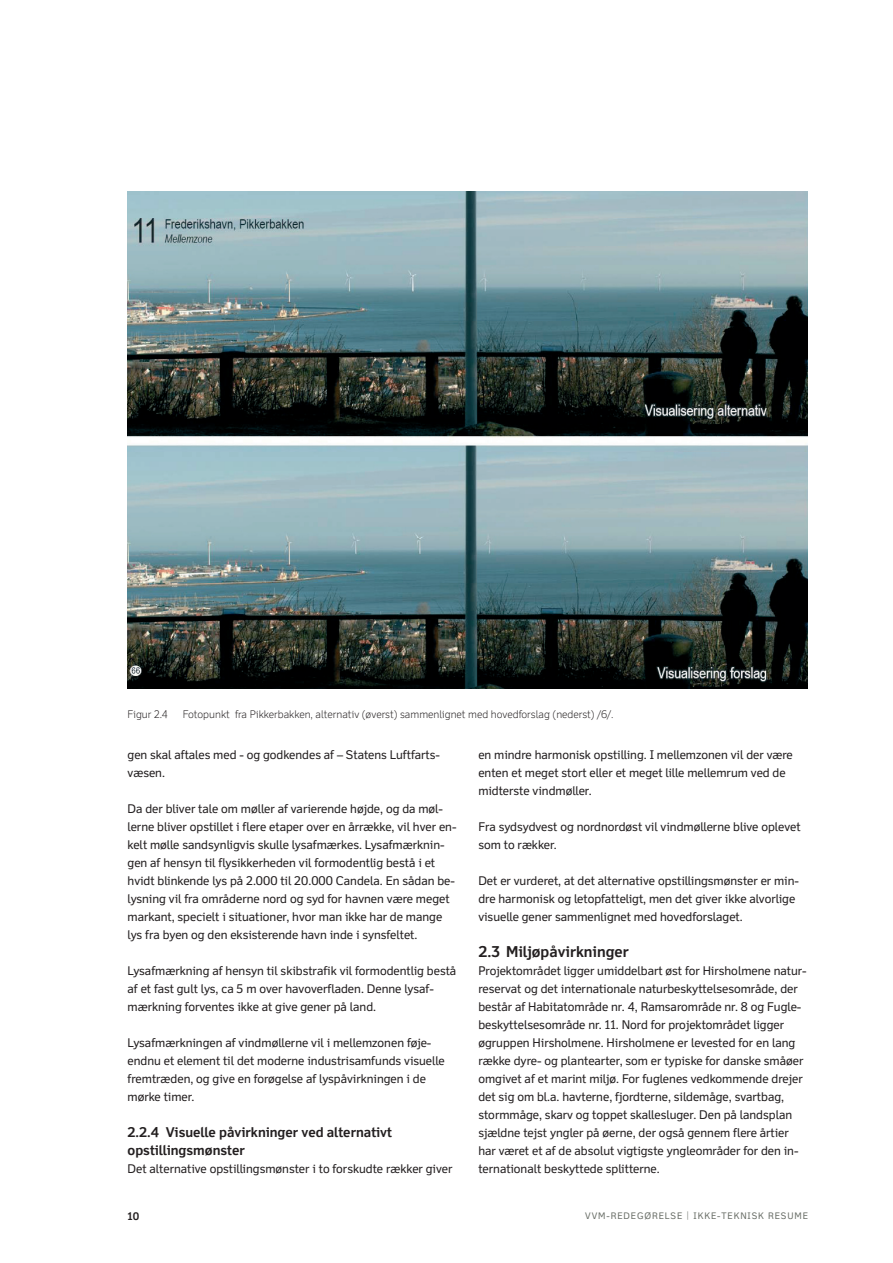
<style>
.page{position:relative;width:893px;height:1263px;background:#fff}
.page>*{position:absolute;margin:0;border:0;box-sizing:border-box;transform-origin:0 0}
.t1{font:700 15px "Felbridge DONG Energy";color:#231f20}
.t2{font:700 13.5px/18px "Felbridge DONG Energy";color:#231f20}
.t3{font:12px/18px "Felbridge DONG Energy";color:#231f20}
.t4{font:300 10.5px "Felbridge DONG Energy";color:#231f20}
.t5{font:700 10.5px "Felbridge DONG Energy";color:#231f20}
.t6{font:9px "Felbridge DONG Energy";letter-spacing:.1em;color:#696e67}
.s1{font-weight:300}
</style>
<div class="page">
<img style="left:128px;top:191px;width:680px;height:497px">
<p class="t4" style="left:128px;top:710px;width:42px">Figur 2.4</p>
<p class="t4" style="left:183px;top:710px;width:432px">Fotopunkt fra Pikkerbakken, alternativ (øverst) sammenlignet med hovedforslag (nederst) /6/.</p>
<p class="t3" style="left:128px;top:746px;width:314px">gen skal aftales med - og godkendes af – Statens Luftfarts&shy;væsen.</p>
<p class="t3" style="left:128px;top:800px;width:330px">Da der bliver tale om møller af varierende højde, og da møl&shy;lerne bliver opstillet i flere etaper over en årrække, vil hver en&shy;kelt mølle sandsynligvis skulle lysafmærkes. Lysafmærknin&shy;gen af hensyn til flysikkerheden vil formodentlig bestå i et hvidt blinkende lys på 2.000 til 20.000 Candela. En sådan be&shy;lysning vil fra områderne nord og syd for havnen være meget markant, specielt i situationer, hvor man ikke har de mange lys fra byen og den eksisterende havn inde i synsfeltet.</p>
<p class="t3" style="left:128px;top:962px;width:330px">Lysafmærkning af hensyn til skibstrafik vil formodentlig bestå af et fast gult lys, ca 5 m over havoverfladen. Denne lysaf&shy;mærkning forventes ikke at give gener på land.</p>
<p class="t3" style="left:128px;top:1034px;width:319px">Lysafmærkningen af vindmøllerne vil i mellemzonen føje&shy;endnu et element til det moderne industrisamfunds visuelle fremtræden, og give en forøgelse af lyspåvirkningen i de mørke timer.</p>
<p class="t2" style="left:128px;top:1124px;width:266px">2.2.4 Visuelle påvirkninger ved alternativt opstillingsmønster</p>
<p class="t3" style="left:128px;top:1160px;width:326px">Det alternative opstillingsmønster i to forskudte rækker giver</p>
<p class="t3" style="left:478px;top:746px;width:316px">en mindre harmonisk opstilling. I mellemzonen vil der være enten et meget stort eller et meget lille mellemrum ved de midterste vindmøller.</p>
<p class="t3" style="left:478px;top:818px;width:324px">Fra sydsydvest og nordnordøst vil vindmøllerne blive oplevet som to rækker.</p>
<p class="t3" style="left:478px;top:872px;width:322px">Det er vurderet, at det alternative opstillingsmønster er min&shy;dre harmonisk og letopfatteligt, men det giver ikke alvorlige visuelle gener sammenlignet med hovedforslaget.</p>
<p class="t1" style="left:478px;top:946px;width:152px">2.3 Miljøpåvirkninger</p>
<p class="t3" style="left:478px;top:962px;width:330px">Projektområdet ligger umiddelbart øst for Hirsholmene natur&shy;reservat og det internationale naturbeskyttelsesområde, der består af Habitatområde nr. 4, Ramsarområde nr. 8 og Fugle&shy;beskyttelsesområde nr. 11. Nord for projektområdet ligger øgruppen Hirsholmene. Hirsholmene er levested for en lang række dyre- og plantearter, som er typiske for danske småøer omgivet af et marint miljø. For fuglenes vedkommende drejer det sig om bl.a. havterne, fjordterne, sildemåge, svartbag, stormmåge, skarv og toppet skallesluger. Den på landsplan sjældne tejst yngler på øerne, der også gennem flere årtier har været et af de absolut vigtigste yngleområder for den in&shy;ternationalt beskyttede splitterne.</p>
<p class="t5" style="left:128px;top:1212px;width:13px">10</p>
<p class="t6" style="left:585px;top:1212px;width:224px">VVM-REDEGØRELSE <span class="s1">|</span> IKKE-TEKNISK RESUME</p>
</div>
